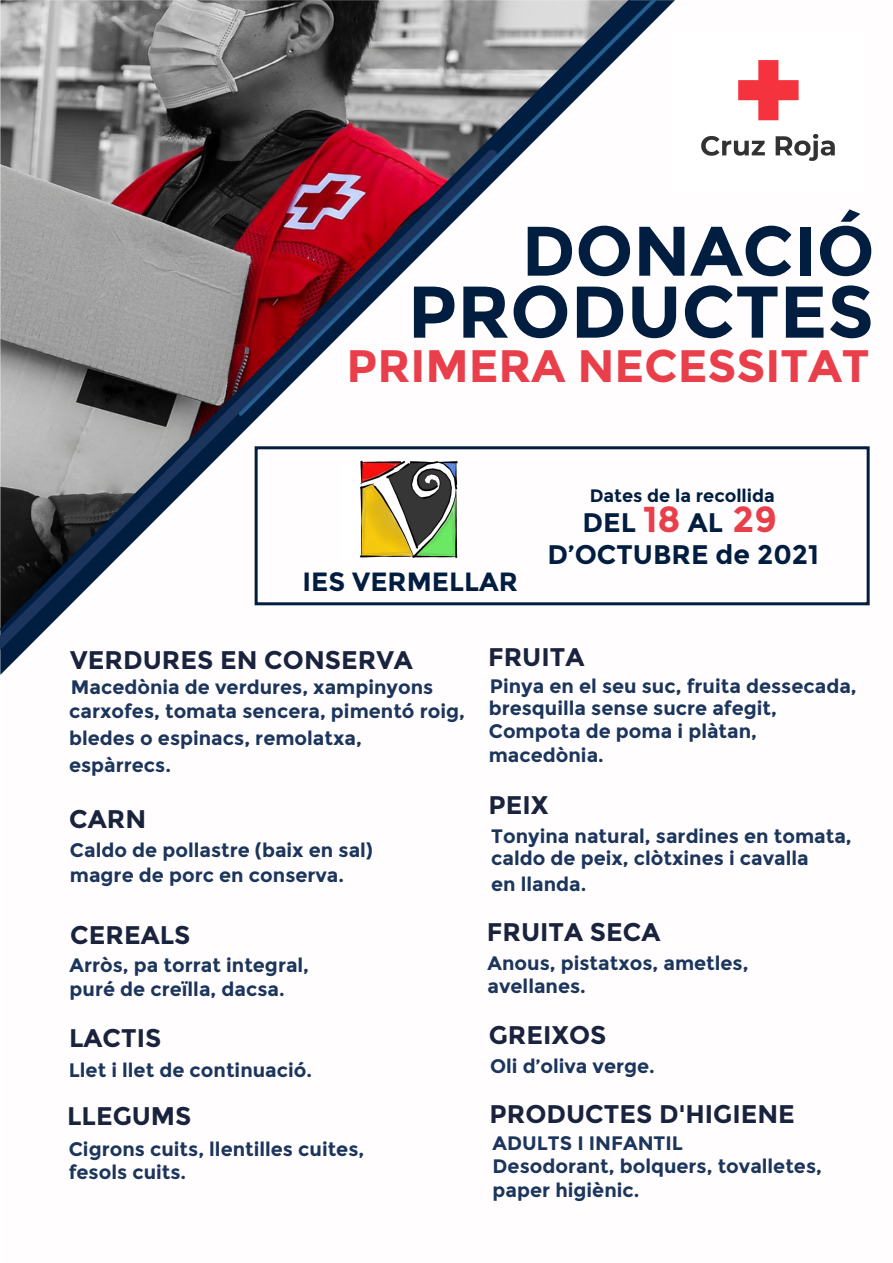
<style>
.page{position:relative;width:893px;height:1263px;background:#fff}
.page>*{position:absolute;margin:0;border:0;box-sizing:border-box;transform-origin:0 0}
.t1{font:700 73.05px "Montserrat";color:#011e41}
.t2{font:700 69.9px "Montserrat";color:#011e41}
.t3{font:700 45.45px "Montserrat";color:#e83f4b}
.t4{font:700 26.85px/32.2px "Montserrat";color:#011e41;text-align:center}
.t5{font:700 26.4px "Montserrat";color:#011e41}
.t6{font:700 25.5px "Montserrat";color:#19233e}
.t7{font:700 19.5px/23.4px "Montserrat";color:#1b355c}
.t8{font:700 18px "Montserrat";color:#011e41}
.s1{font-size:36px;color:#e83f4b}
</style>
<div class="page">
<img style="left:719px;top:60px;width:116px;height:101px">
<div style="left:255px;top:446px;width:615px;height:159px;border:3px solid #011e41"></div>
<svg style="left:0;top:0;width:675px;height:606px"></svg>
<svg style="left:0;top:149px;width:498px;height:526px"></svg>
<svg style="left:239px;top:0;width:480px;height:416px"></svg>
<h2 class="t2" style="left:522px;top:209px;width:354px">DONACIÓ</h2>
<h1 class="t1" style="left:408px;top:268px;width:468px">PRODUCTES</h1>
<h3 class="t3" style="left:347px;top:339px;width:525px">PRIMERA NECESSITAT</h3>
<p class="t8" style="left:590px;top:485px;width:187px">Dates de la recollida</p>
<h3 class="t5" style="left:303px;top:566px;width:217px">IES VERMELLAR</h3>
<h3 class="t4" style="left:548px;top:506px;width:273px">DEL <span class="s1">18</span> AL <span class="s1">29<br></span>D’OCTUBRE de 2021</h3>
<h3 class="t6" style="left:70px;top:645px;width:344px">VERDURES EN CONSERVA</h3>
<p class="t7" style="left:69px;top:676px;width:397px;line-height:24px">Macedònia de verdures, xampinyons carxofes, tomata sencera, pimentó roig,</p>
<p class="t7" style="left:69px;top:725px;width:294px;line-height:27px">bledes o espinacs, remolatxa, espàrrecs.</p>
<h3 class="t6" style="left:69px;top:804px;width:79px">CARN</h3>
<p class="t7" style="left:70px;top:837px;width:305px;line-height:25px">Caldo de pollastre (baix en sal) magre de porc en conserva.</p>
<h3 class="t6" style="left:70px;top:919px;width:122px">CEREALS</h3>
<p class="t7" style="left:70px;top:954px;width:241px">Arròs, pa torrat integral, puré de creïlla, dacsa.</p>
<h3 class="t6" style="left:69px;top:1023px;width:94px">LACTIS</h3>
<p class="t7" style="left:69px;top:1058px;width:245px">Llet i llet de continuació.</p>
<h3 class="t6" style="left:67px;top:1101px;width:126px">LLEGUMS</h3>
<p class="t7" style="left:69px;top:1137px;width:297px">Cigrons cuits, llentilles cuites, fesols cuits.</p>
<h3 class="t6" style="left:488px;top:642px;width:98px">FRUITA</h3>
<p class="t7" style="left:489px;top:674px;width:370px">Pinya en el seu suc, fruita dessecada, bresquilla sense sucre afegit,<br>Compota de poma i plàtan, macedònia.</p>
<h3 class="t6" style="left:488px;top:789px;width:62px">PEIX</h3>
<p class="t7" style="left:491px;top:825px;width:362px;line-height:21.9px">Tonyina natural, sardines en tomata, caldo de peix, clòtxines i cavalla</p>
<p class="t7" style="left:491px;top:872px;width:97px">en llanda.</p>
<h3 class="t6" style="left:487px;top:917px;width:175px">FRUITA SECA</h3>
<p class="t7" style="left:488px;top:951px;width:262px">Anous, pistatxos, ametles, avellanes.</p>
<h3 class="t6" style="left:489px;top:1020px;width:119px">GREIXOS</h3>
<p class="t7" style="left:490px;top:1054px;width:166px">Oli d’oliva verge.</p>
<h3 class="t6" style="left:490px;top:1099px;width:307px">PRODUCTES D'HIGIENE</h3>
<p class="t7" style="left:493px;top:1131px;width:331px">ADULTS I INFANTIL<br>Desodorant, bolquers, tovalletes, paper higiènic.</p>
</div>
